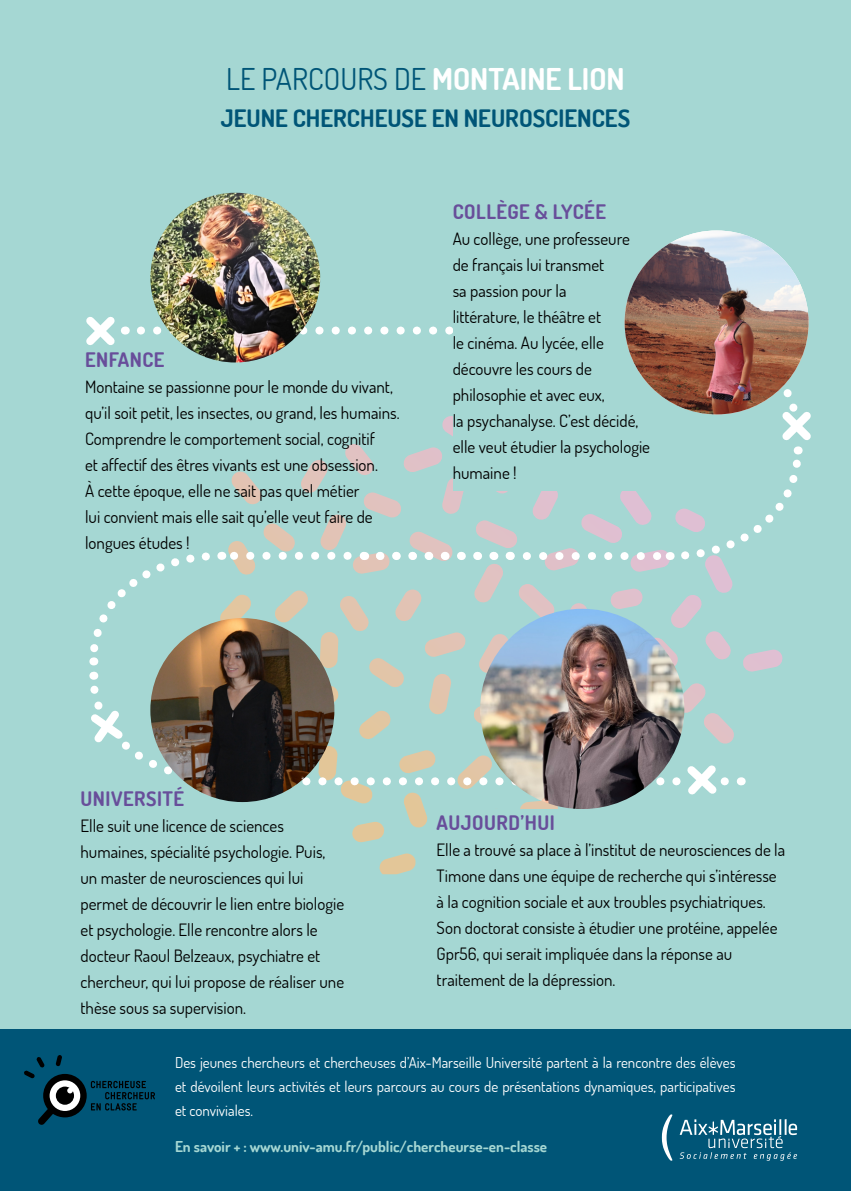
<style>
.page{position:relative;width:851px;height:1191px;background:#fff}
.page>*{position:absolute;margin:0;border:0;box-sizing:border-box;transform-origin:0 0}
.t1{font:30px "Dosis";color:#057}
.t2{font:700 24px "Dosis";color:#057}
.t3{font:700 20px "Dosis";letter-spacing:.025em;color:#684e9a}
.t4{font:17px/26px "Dosis";color:#000}
.t5{font:15px/24px "Dosis";color:#fff;text-align:justify}
.t6{font:700 15px "Dosis";color:#a5d7d3}
.s1{font-weight:700;color:#fff}
</style>
<div class="page">
<div style="left:0;top:0;width:850px;height:1191px;background:#a5d7d3"></div>
<img style="left:150px;top:193px;width:170px;height:169px;border-radius:85px">
<img style="left:624px;top:230px;width:184px;height:184px;border-radius:92px">
<img style="left:86px;top:309px;width:725px;height:565px">
<div style="left:0;top:1029px;width:850px;height:162px;background:#057"></div>
<svg style="left:24px;top:1055px;width:131px;height:69px"></svg>
<svg style="left:661px;top:1114px;width:11px;height:46px"></svg>
<svg style="left:679px;top:1119px;width:118px;height:41px"></svg>
<h1 class="t1" style="left:226px;top:59px;width:400px">LE PARCOURS DE <span class="s1">MONTAINE LION</span></h1>
<h2 class="t2" style="left:221px;top:103px;width:411px">JEUNE CHERCHEUSE EN NEUROSCIENCES</h2>
<p class="t3" style="left:85px;top:347px;width:81px">ENFANCE</p>
<p class="t4" style="left:85px;top:374px;width:316px">Montaine se passionne pour le monde du vivant, qu’il soit petit, les insectes, ou grand, les humains.<br>Comprendre le comportement social, cognitif<br>et affectif des êtres vivants est une obsession.<br>À cette époque, elle ne sait pas quel métier<br>lui convient mais elle sait qu’elle veut faire de longues études !</p>
<p class="t3" style="left:452px;top:199px;width:155px">COLLÈGE &amp; LYCÉE</p>
<p class="t4" style="left:452px;top:225px;width:199px">Au collège, une professeure de français lui transmet<br>sa passion pour la<br>littérature, le théâtre et<br>le cinéma. Au lycée, elle découvre les cours de philosophie et avec eux,<br>la psychanalyse. C’est décidé, elle veut étudier la psychologie humaine !</p>
<p class="t3" style="left:81px;top:785px;width:105px">UNIVERSITÉ</p>
<p class="t4" style="left:81px;top:812px;width:265px">Elle suit une licence de sciences humaines, spécialité psychologie. Puis, un master de neurosciences qui lui permet de découvrir le lien entre biologie et psychologie. Elle rencontre alors le docteur Raoul Belzeaux, psychiatre et chercheur, qui lui propose de réaliser une thèse sous sa supervision.</p>
<p class="t3" style="left:436px;top:809px;width:120px">AUJOURD’HUI</p>
<p class="t4" style="left:436px;top:836px;width:350px">Elle a trouvé sa place à l’institut de neurosciences de la Timone dans une équipe de recherche qui s’intéresse à la cognition sociale et aux troubles psychiatriques.<br>Son doctorat consiste à étudier une protéine, appelée Gpr56, qui serait impliquée dans la réponse au traitement de la dépression.</p>
<p class="t5" style="left:175px;top:1050px;width:562px">Des jeunes chercheurs et chercheuses d’Aix-Marseille Université partent à la rencontre des élèves et dévoilent leurs activités et leurs parcours au cours de présentations dynamiques, participatives et conviviales.</p>
<p class="t6" style="left:175px;top:1137px;width:373px">En savoir + : www.univ-amu.fr/public/chercheurse-en-classe</p>
</div>
